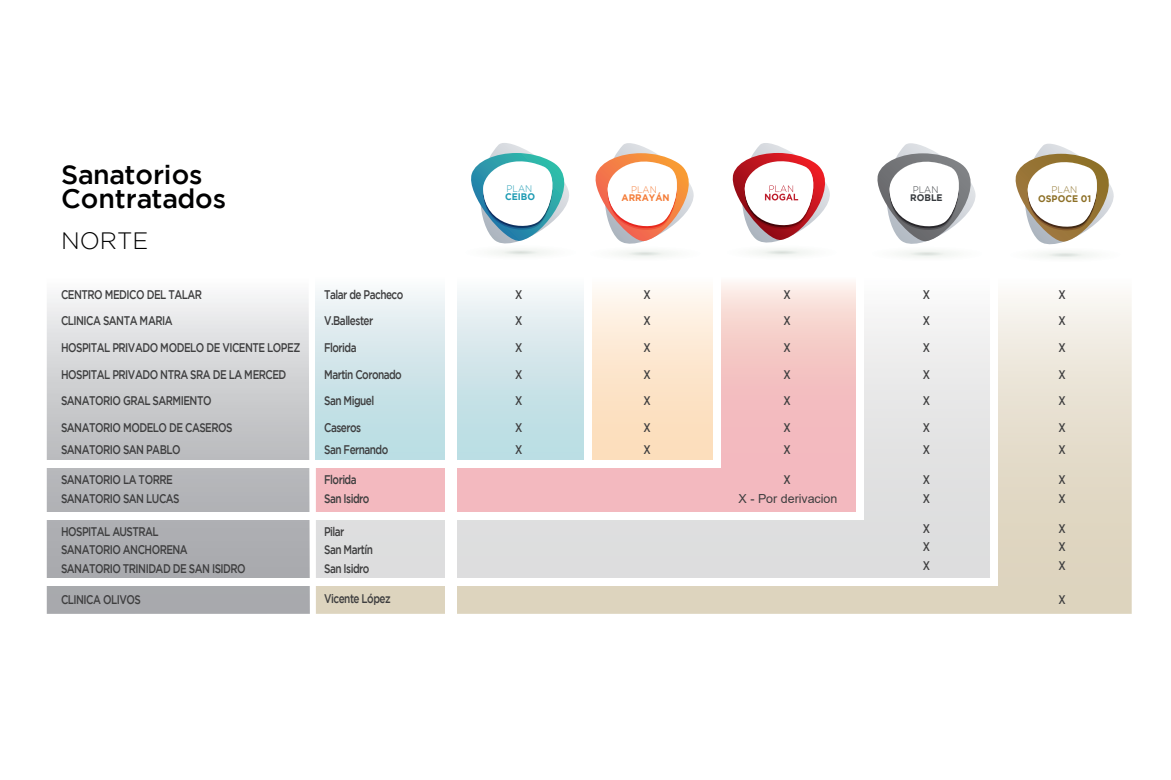
<style>
.page{position:relative;width:1171px;height:780px;background:#fff}
.page>*{position:absolute;margin:0;border:0;box-sizing:border-box;transform-origin:0 0}
.t1{font:500 26.75px/24.8px "Gotham";letter-spacing:-.005em;color:#000001}
.t2{font:300 23.62px "Gotham";color:#000001}
.t3{font:500 12.5px "Gotham";letter-spacing:-.05em;color:#3e3e3f;scale:.8 1}
.t4{font:12.5px "Arial";color:#3e3e3f}
.t5{font:700 9.5px "Gotham";color:#8d7027;scale:.95 1}
.t6{font:700 9.5px "Gotham";color:#f47d39;scale:.95 1}
.t7{font:700 9.5px "Gotham";color:#1d9bb3;scale:.95 1}
.t8{font:700 9.5px "Gotham";color:#363a3e;scale:.95 1}
.t9{font:300 9.5px "Gotham";color:#f47d39;scale:.94 1}
.t10{font:300 9.5px "Gotham";color:#1d9bb3;scale:.94 1}
.t11{font:300 9.5px "Gotham";color:#363a3e;scale:.94 1}
.t12{font:300 9.5px "Gotham";color:#8d7027;scale:.94 1}
</style>
<div class="page">
<svg style="left:47px;top:295px;width:263px;height:319px;background:#c3c4c7"></svg>
<svg style="left:316px;top:282px;width:815px;height:332px;background:#e5dcd7"></svg>
<div style="left:39px;top:461px;width:678px;height:7px;background:#fff"></div>
<div style="left:39px;top:512px;width:824px;height:7px;background:#fff"></div>
<div style="left:39px;top:578px;width:958px;height:8px;background:#fff"></div>
<div style="left:584px;top:275px;width:7px;height:193px;background:#fff"></div>
<div style="left:713px;top:275px;width:7px;height:193px;background:#fff"></div>
<div style="left:856px;top:275px;width:7px;height:244px;background:#fff"></div>
<div style="left:990px;top:275px;width:7px;height:311px;background:#fff"></div>
<div style="left:445px;top:275px;width:12px;height:339px;background:#fff"></div>
<svg style="left:732px;top:143px;width:98px;height:112px"></svg>
<svg style="left:595px;top:143px;width:99px;height:113px"></svg>
<svg style="left:471px;top:143px;width:98px;height:113px"></svg>
<svg style="left:877px;top:143px;width:99px;height:113px"></svg>
<div style="left:1004px;top:246px;width:120px;height:16px;background:#fbfcfb;border-radius:50%"></div>
<svg style="left:1015px;top:144px;width:99px;height:113px"></svg>
<h1 class="t1" style="left:61px;top:161px;width:167px">Sanatorios<br>Contratados</h1>
<h2 class="t2" style="left:61px;top:228px;width:89px">NORTE</h2>
<p class="t10" style="left:506px;top:183px;width:29px">PLAN</p>
<p class="t7" style="left:505px;top:192px;width:33px">CEIBO</p>
<p class="t9" style="left:631px;top:184px;width:29px">PLAN</p>
<p class="t6" style="left:621px;top:192px;width:52px">ARRAYÁN</p>
<p class="t11" style="left:912px;top:184px;width:29px">PLAN</p>
<p class="t8" style="left:910px;top:192px;width:36px">ROBLE</p>
<p class="t12" style="left:1051px;top:184px;width:29px">PLAN</p>
<p class="t5" style="left:1038px;top:193px;width:57px">OSPOCE 01</p>
<p class="t3" style="left:61px;top:287px;width:178px">CENTRO MEDICO DEL TALAR</p>
<p class="t3" style="left:324px;top:287px;width:101px">Talar de Pacheco</p>
<p class="t3" style="left:515px;top:287px;width:11px">X</p>
<p class="t3" style="left:643px;top:287px;width:11px">X</p>
<p class="t3" style="left:783px;top:287px;width:11px">X</p>
<p class="t3" style="left:922px;top:287px;width:11px">X</p>
<p class="t3" style="left:1058px;top:287px;width:11px">X</p>
<p class="t3" style="left:61px;top:314px;width:141px">CLINICA SANTA MARIA</p>
<p class="t3" style="left:324px;top:314px;width:63px">V.Ballester</p>
<p class="t3" style="left:515px;top:314px;width:11px">X</p>
<p class="t3" style="left:643px;top:314px;width:11px">X</p>
<p class="t3" style="left:783px;top:314px;width:11px">X</p>
<p class="t3" style="left:922px;top:314px;width:11px">X</p>
<p class="t3" style="left:1058px;top:314px;width:11px">X</p>
<p class="t3" style="left:61px;top:340px;width:301px">HOSPITAL PRIVADO MODELO DE VICENTE LOPEZ</p>
<p class="t3" style="left:324px;top:340px;width:42px">Florida</p>
<p class="t3" style="left:515px;top:340px;width:11px">X</p>
<p class="t3" style="left:643px;top:340px;width:11px">X</p>
<p class="t3" style="left:783px;top:340px;width:11px">X</p>
<p class="t3" style="left:922px;top:340px;width:11px">X</p>
<p class="t3" style="left:1058px;top:340px;width:11px">X</p>
<p class="t3" style="left:61px;top:367px;width:283px">HOSPITAL PRIVADO NTRA SRA DE LA MERCED</p>
<p class="t3" style="left:324px;top:367px;width:99px">Martin Coronado</p>
<p class="t3" style="left:515px;top:367px;width:11px">X</p>
<p class="t3" style="left:643px;top:367px;width:11px">X</p>
<p class="t3" style="left:783px;top:367px;width:11px">X</p>
<p class="t3" style="left:922px;top:367px;width:11px">X</p>
<p class="t3" style="left:1058px;top:367px;width:11px">X</p>
<p class="t3" style="left:61px;top:394px;width:190px">SANATORIO GRAL SARMIENTO</p>
<p class="t3" style="left:324px;top:394px;width:64px">San Miguel</p>
<p class="t3" style="left:515px;top:394px;width:11px">X</p>
<p class="t3" style="left:643px;top:394px;width:11px">X</p>
<p class="t3" style="left:783px;top:394px;width:11px">X</p>
<p class="t3" style="left:922px;top:394px;width:11px">X</p>
<p class="t3" style="left:1058px;top:394px;width:11px">X</p>
<p class="t3" style="left:61px;top:420px;width:216px">SANATORIO MODELO DE CASEROS</p>
<p class="t3" style="left:324px;top:420px;width:48px">Caseros</p>
<p class="t3" style="left:515px;top:420px;width:11px">X</p>
<p class="t3" style="left:643px;top:420px;width:11px">X</p>
<p class="t3" style="left:783px;top:420px;width:11px">X</p>
<p class="t3" style="left:922px;top:420px;width:11px">X</p>
<p class="t3" style="left:1058px;top:420px;width:11px">X</p>
<p class="t3" style="left:61px;top:443px;width:151px">SANATORIO SAN PABLO</p>
<p class="t3" style="left:324px;top:443px;width:82px">San Fernando</p>
<p class="t3" style="left:515px;top:443px;width:11px">X</p>
<p class="t3" style="left:643px;top:443px;width:11px">X</p>
<p class="t3" style="left:783px;top:443px;width:11px">X</p>
<p class="t3" style="left:922px;top:443px;width:11px">X</p>
<p class="t3" style="left:1058px;top:443px;width:11px">X</p>
<p class="t3" style="left:61px;top:473px;width:141px">SANATORIO LA TORRE</p>
<p class="t3" style="left:324px;top:473px;width:42px">Florida</p>
<p class="t3" style="left:783px;top:473px;width:11px">X</p>
<p class="t3" style="left:922px;top:473px;width:11px">X</p>
<p class="t3" style="left:1058px;top:473px;width:11px">X</p>
<p class="t3" style="left:61px;top:491px;width:150px">SANATORIO SAN LUCAS</p>
<p class="t3" style="left:324px;top:491px;width:58px">San Isidro</p>
<p class="t4" style="left:738px;top:490px;width:100px">X - Por derivacion</p>
<p class="t3" style="left:922px;top:491px;width:11px">X</p>
<p class="t3" style="left:1058px;top:491px;width:11px">X</p>
<p class="t3" style="left:61px;top:525px;width:124px">HOSPITAL AUSTRAL</p>
<p class="t3" style="left:324px;top:525px;width:27px">Pilar</p>
<p class="t3" style="left:922px;top:522px;width:11px">X</p>
<p class="t3" style="left:61px;top:542px;width:160px">SANATORIO ANCHORENA</p>
<p class="t3" style="left:324px;top:542px;width:62px">San Martín</p>
<p class="t3" style="left:922px;top:539px;width:11px">X</p>
<p class="t3" style="left:1058px;top:539px;width:11px">X</p>
<p class="t3" style="left:1058px;top:522px;width:11px">X</p>
<p class="t3" style="left:61px;top:561px;width:232px">SANATORIO TRINIDAD DE SAN ISIDRO</p>
<p class="t3" style="left:922px;top:559px;width:11px">X</p>
<p class="t3" style="left:1058px;top:559px;width:11px">X</p>
<p class="t3" style="left:1058px;top:592px;width:11px">X</p>
<p class="t3" style="left:324px;top:561px;width:58px">San Isidro</p>
<p class="t3" style="left:324px;top:592px;width:85px">Vicente López</p>
<p class="t3" style="left:61px;top:592px;width:101px">CLINICA OLIVOS</p>
</div>
